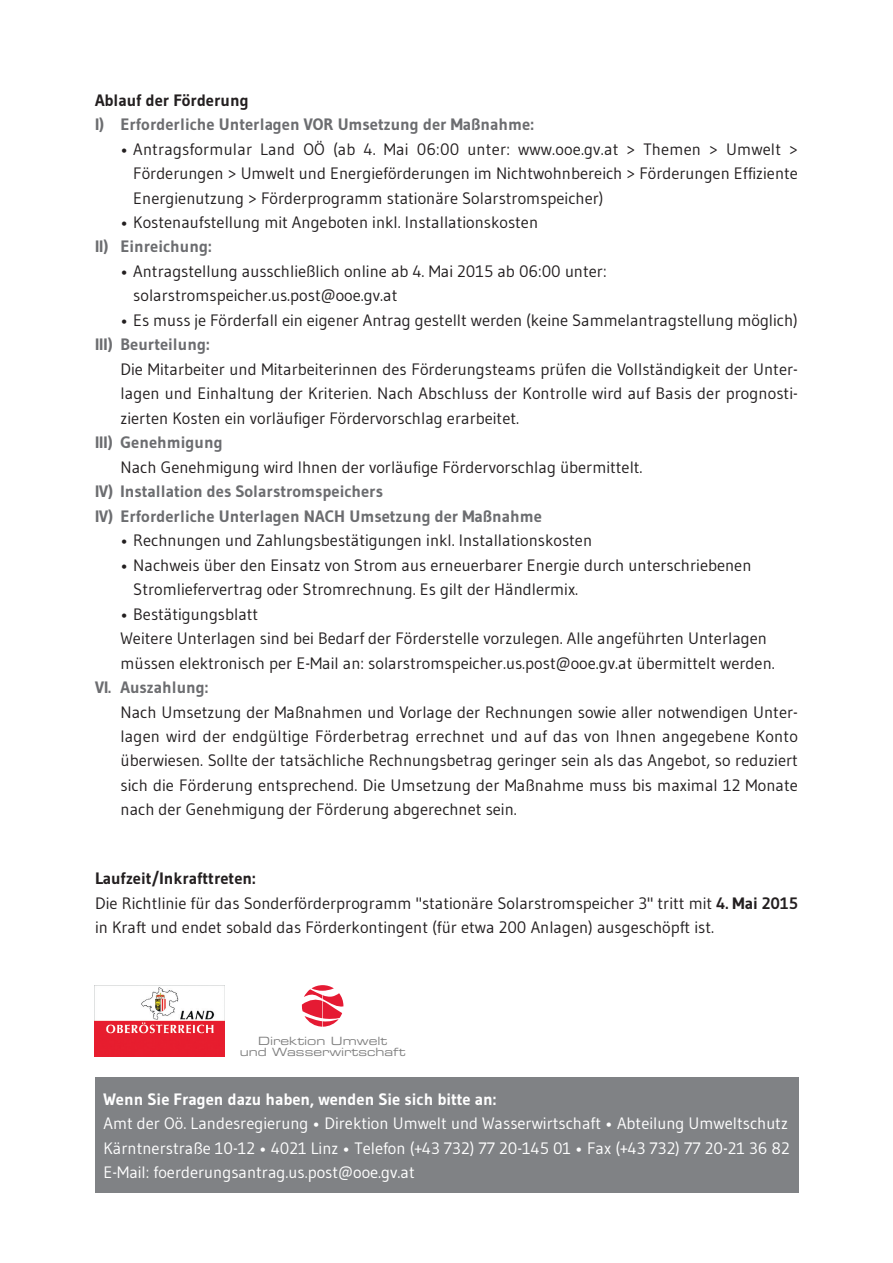
<style>
.page{position:relative;width:893px;height:1263px;background:#fff}
.page>*{position:absolute;margin:0;border:0;box-sizing:border-box;transform-origin:0 0}
.t1{font:16.5px/24.5px "Gudea";color:#231f20}
.t2{font:16.5px/24.5px "Gudea";color:#fff;text-align:justify}
.t3{font:700 16.5px/24.5px "Gudea";color:#6c6d70}
.t4{font:700 16.5px "Gudea";color:#fff}
.t5{font:700 16.5px "Gudea";color:#231f20}
.t6{font:11.4px/11.4px "Eurostile LT Std Ex 2";color:#7f7f7f;text-align:center}
.s1{font-weight:700}
</style>
<div class="page">
<div style="left:95px;top:1077px;width:703px;height:115px;background:#808285"></div>
<img style="left:95px;top:985px;width:130px;height:71px">
<svg style="left:302px;top:985px;width:41px;height:42px"></svg>
<p class="t5" style="left:95px;top:90px;width:155px">Ablauf der Förderung</p>
<p class="t3" style="left:95px;top:112px;width:440px">I) Erforderliche Unterlagen VOR Umsetzung der Maßnahme:</p>
<p class="t1" style="left:133px;top:137px;width:666px;text-align:justify;text-indent:-13px">• Antragsformular Land OÖ (ab 4. Mai 06:00 unter: www.ooe.gv.at &gt; Themen &gt; Umwelt &gt; Förderungen &gt; Umwelt und Energieförderungen im Nichtwohnbereich &gt; Förderungen Effiziente Energienutzung &gt; Förderprogramm stationäre Solarstromspeicher)</p>
<p class="t1" style="left:121px;top:210px;width:419px">• Kostenaufstellung mit Angeboten inkl. Installationskosten</p>
<p class="t3" style="left:95px;top:234px;width:118px">II) Einreichung:</p>
<p class="t1" style="left:133px;top:259px;width:475px;text-indent:-13px">• Antragstellung ausschließlich online ab 4. Mai 2015 ab 06:00 unter: solarstromspeicher.us.post@ooe.gv.at</p>
<p class="t1" style="left:121px;top:308px;width:679px">• Es muss je Förderfall ein eigener Antrag gestellt werden (keine Sammelantragstellung möglich)</p>
<p class="t3" style="left:95px;top:332px;width:116px">III) Beurteilung:</p>
<p class="t1" style="left:121px;top:357px;width:679px;text-align:justify">Die Mitarbeiter und Mitarbeiterinnen des Förderungsteams prüfen die Vollständigkeit der Unter&shy;lagen und Einhaltung der Kriterien. Nach Abschluss der Kontrolle wird auf Basis der prognosti&shy;zierten Kosten ein vorläufiger Fördervorschlag erarbeitet.</p>
<p class="t3" style="left:95px;top:430px;width:129px">III) Genehmigung</p>
<p class="t1" style="left:121px;top:455px;width:524px">Nach Genehmigung wird Ihnen der vorläufige Fördervorschlag übermittelt.</p>
<p class="t3" style="left:95px;top:479px;width:449px">IV) Installation des Solarstromspeichers<br>IV) Erforderliche Unterlagen NACH Umsetzung der Maßnahme</p>
<p class="t1" style="left:121px;top:528px;width:473px">• Rechnungen und Zahlungsbestätigungen inkl. Installationskosten</p>
<p class="t1" style="left:133px;top:553px;width:620px;text-indent:-13px">• Nachweis über den Einsatz von Strom aus erneuerbarer Energie durch unterschriebenen<br>Stromliefervertrag oder Stromrechnung. Es gilt der Händlermix.</p>
<p class="t1" style="left:121px;top:601px;width:656px">• Bestätigungsblatt<br>Weitere Unterlagen sind bei Bedarf der Förderstelle vorzulegen. Alle angeführten Unterlagen müssen elektronisch per E-Mail an: solarstromspeicher.us.post@ooe.gv.at übermittelt werden.</p>
<p class="t3" style="left:95px;top:675px;width:115px">VI. Auszahlung:</p>
<p class="t1" style="left:121px;top:699px;width:679px;text-align:justify">Nach Umsetzung der Maßnahmen und Vorlage der Rechnungen sowie aller notwendigen Unter&shy;lagen wird der endgültige Förderbetrag errechnet und auf das von Ihnen angegebene Konto überwiesen. Sollte der tatsächliche Rechnungsbetrag geringer sein als das Angebot, so reduziert sich die Förderung entsprechend. Die Umsetzung der Maßnahme muss bis maximal 12 Monate nach der Genehmigung der Förderung abgerechnet sein.</p>
<p class="t1" style="left:95px;top:866px;width:704px"><span class="s1">Laufzeit/Inkrafttreten:<br></span>Die Richtlinie für das Sonderförderprogramm "stationäre Solarstromspeicher 3" tritt mit <span class="s1">4. Mai 2015 </span>in Kraft und endet sobald das Förderkontingent (für etwa 200 Anlagen) ausgeschöpft ist.</p>
<p class="t6" style="left:240px;top:1035px;width:167px">Direktion Umwelt<br>und Wasserwirtschaft</p>
<p class="t4" style="left:104px;top:1089px;width:394px">Wenn Sie Fragen dazu haben, wenden Sie sich bitte an:</p>
<p class="t2" style="left:104px;top:1111px;width:688px">Amt der Oö. Landesregierung • Direktion Umwelt und Wasserwirtschaft • Abteilung Umweltschutz Kärntnerstraße 10-12 • 4021 Linz • Telefon (+43 732) 77 20-145 01 • Fax (+43 732) 77 20-21 36 82<br>E-Mail: foerderungsantrag.us.post@ooe.gv.at</p>
</div>
